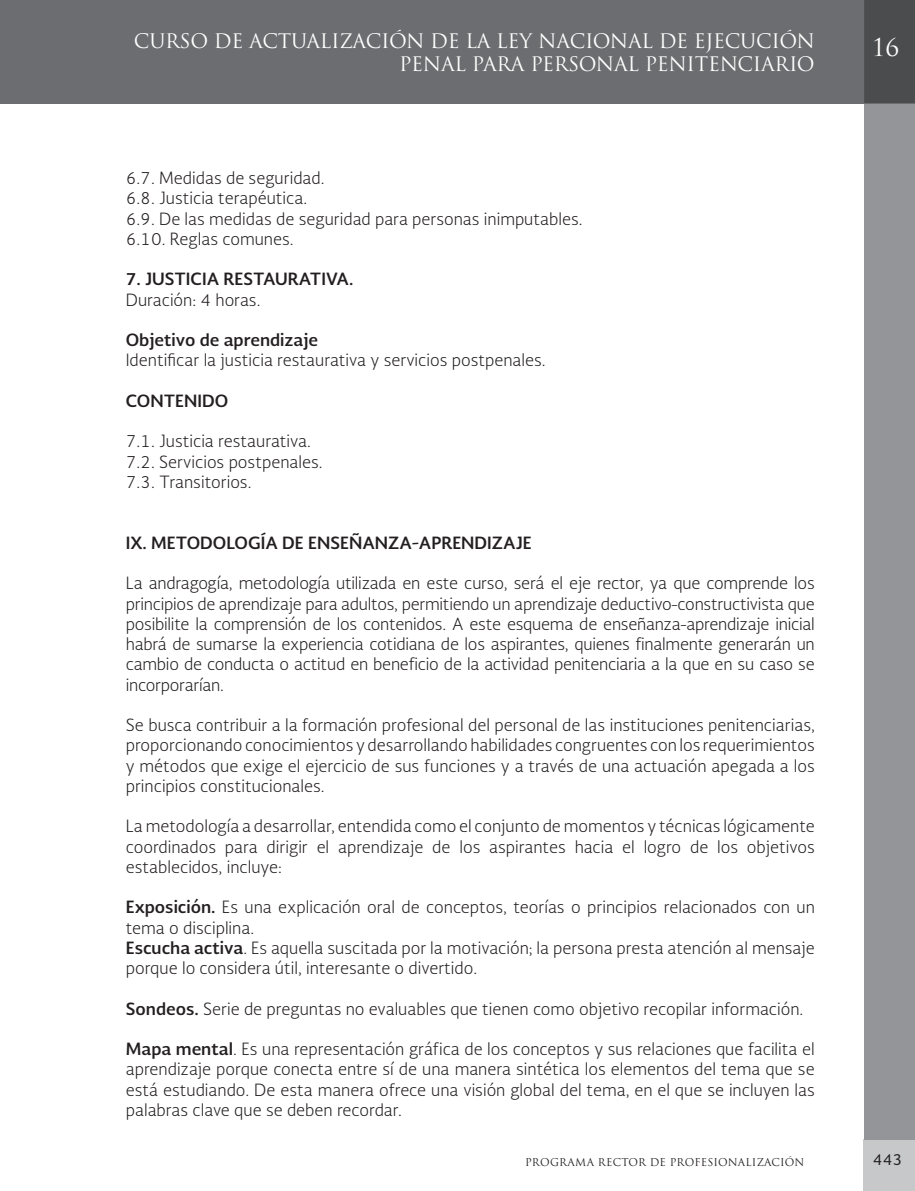
<style>
.page{position:relative;width:915px;height:1191px;background:#fff}
.page>*{position:absolute;margin:0;border:0;box-sizing:border-box;transform-origin:0 0}
.t1{font:24px "Trajan Pro";color:#fff}
.t2{font:19.5px/23.4px "Trajan Pro";letter-spacing:-.015em;color:#fff;text-align:right}
.t3{font:300 16.5px/20.2px "Soberana Sans";color:#231f20;text-align:justify}
.t4{font:700 16.5px "Soberana Sans";color:#231f20}
.t5{font:15px "Soberana Sans";color:#231f20}
.t6{font:10.5px "Trajan Pro";letter-spacing:.02em;color:#231f20}
.s1{font-weight:700}
</style>
<div class="page">
<div style="left:863px;top:1140px;width:51px;height:51px;background:#c7c8ca"></div>
<div style="left:0;top:0;width:863px;height:103px;background:#6c6d70"></div>
<div style="left:863px;top:103px;width:51px;height:1037px;background:#939598"></div>
<div style="left:863px;top:0;width:51px;height:103px;background:#4b4c4d"></div>
<p class="t2" style="left:134px;top:29px;width:682px">CURSO DE ACTUALIZACIÓN DE LA LEY NACIONAL DE EJECUCIÓN<br>PENAL PARA PERSONAL PENITENCIARIO</p>
<h1 class="t1" style="left:871px;top:33px;width:29px">16</h1>
<p class="t3" style="left:126px;top:169px;width:458px;text-align:left">6.7. Medidas de seguridad.<br>6.8. Justicia terapéutica.<br>6.9. De las medidas de seguridad para personas inimputables.<br>6.10. Reglas comunes.</p>
<p class="t4" style="left:126px;top:272px;width:229px">7. JUSTICIA RESTAURATIVA.</p>
<p class="t3" style="left:126px;top:291px;width:136px">Duración: 4 horas.</p>
<p class="t4" style="left:126px;top:333px;width:194px">Objetivo de aprendizaje</p>
<p class="t3" style="left:126px;top:352px;width:421px">Identificar la justicia restaurativa y servicios postpenales.</p>
<p class="t4" style="left:126px;top:394px;width:104px">CONTENIDO</p>
<p class="t3" style="left:126px;top:433px;width:198px;text-align:left">7.1. Justicia restaurativa.<br>7.2. Servicios postpenales.<br>7.3. Transitorios.</p>
<p class="t4" style="left:126px;top:536px;width:407px">IX. METODOLOGÍA DE ENSEÑANZA-APRENDIZAJE</p>
<p class="t3" style="left:126px;top:574px;width:690px">La andragogía, metodología utilizada en este curso, será el eje rector, ya que comprende los principios de aprendizaje para adultos, permitiendo un aprendizaje deductivo-constructivista que posibilite la comprensión de los contenidos. A este esquema de enseñanza-aprendizaje inicial habrá de sumarse la experiencia cotidiana de los aspirantes, quienes finalmente generarán un cambio de conducta o actitud en beneficio de la actividad penitenciaria a la que en su caso se incorporarían.</p>
<p class="t3" style="left:126px;top:716px;width:690px">Se busca contribuir a la formación profesional del personal de las instituciones penitenciarias, proporcionando conocimientos y desarrollando habilidades congruentes con los requerimientos y métodos que exige el ejercicio de sus funciones y a través de una actuación apegada a los principios constitucionales.</p>
<p class="t3" style="left:126px;top:817px;width:690px">La metodología a desarrollar, entendida como el conjunto de momentos y técnicas lógicamente coordinados para dirigir el aprendizaje de los aspirantes hacia el logro de los objetivos establecidos, incluye:</p>
<p class="t3" style="left:126px;top:898px;width:690px;text-align:left"><span class="s1">Exposición.</span> Es una explicación oral de conceptos, teorías o principios relacionados con un tema o disciplina.<br><span class="s1">Escucha activa</span>. Es aquella suscitada por la motivación; la persona presta atención al mensaje porque lo considera útil, interesante o divertido.</p>
<p class="t3" style="left:126px;top:1000px;width:678px"><span class="s1">Sondeos.</span> Serie de preguntas no evaluables que tienen como objetivo recopilar información.</p>
<p class="t3" style="left:126px;top:1040px;width:690px"><span class="s1">Mapa mental</span>. Es una representación gráfica de los conceptos y sus relaciones que facilita el aprendizaje porque conecta entre sí de una manera sintética los elementos del tema que se está estudiando. De esta manera ofrece una visión global del tema, en el que se incluyen las palabras clave que se deben recordar.</p>
<p class="t6" style="left:525px;top:1155px;width:280px">PROGRAMA RECTOR DE PROFESIONALIZACIÓN</p>
<p class="t5" style="left:872px;top:1153px;width:31px">443</p>
</div>
